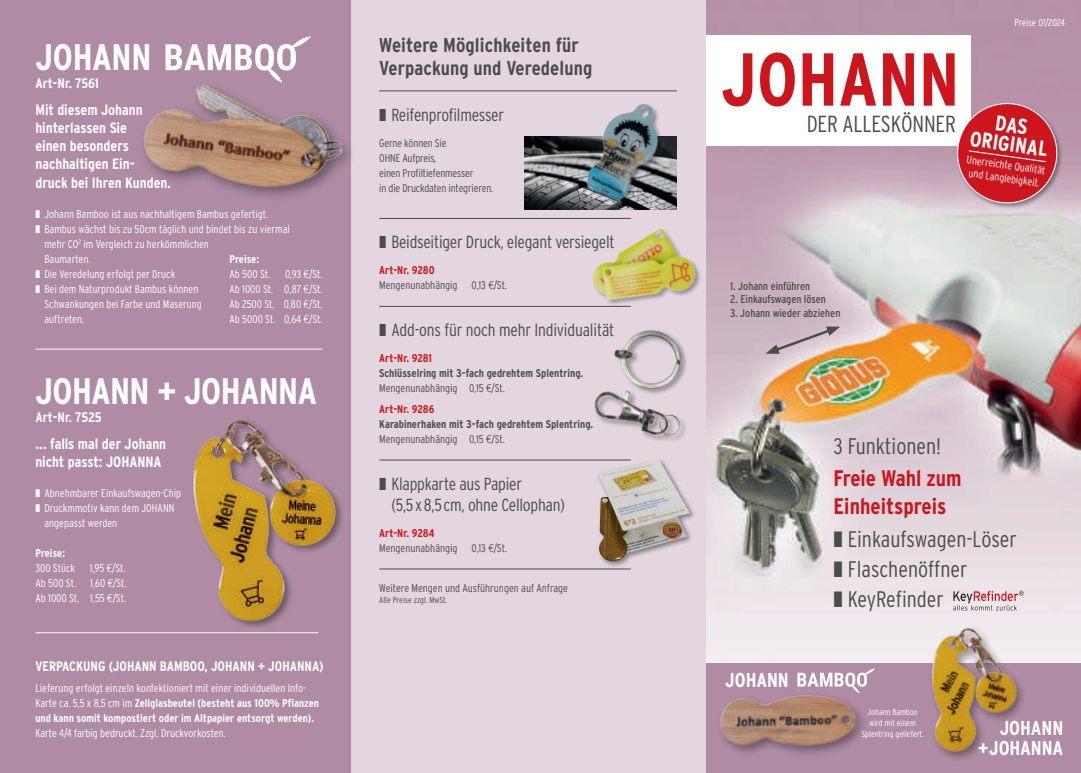
<style>
.page{position:relative;width:1081px;height:773px;background:#fff}
.page>*{position:absolute;margin:0;border:0;box-sizing:border-box;transform-origin:0 0}
.t1{font:700 36.88px "Interstate Condensed";letter-spacing:-.015em;color:#fff}
.t2{font:300 23.25px "Interstate Condensed";letter-spacing:-.01em;color:#4b4c4d}
.t3{font:300 22.5px/30px "Interstate Condensed";color:#4b4c4d}
.t4{font:700 22.5px/27.5px "Interstate Condensed";color:#cd151d}
.t5{font:700 21.5px/18.8px "Interstate Condensed";color:#fff;text-align:center}
.t6{font:700 20.12px/20.4px "Interstate Condensed";letter-spacing:-.005em;color:#fff;text-align:right}
.t7{font:700 20px/22.5px "Interstate Condensed";letter-spacing:.005em;color:#4b4c4d}
.t8{font:300 17.5px/21px "Interstate Condensed";letter-spacing:-.015em;color:#4b4c4d}
.t9{font:700 15px/18.1px "Interstate Condensed";color:#fff}
.t10{font:700 13.75px "Interstate Condensed";color:#fff}
.t11{font:300 11.25px/15px "Interstate Condensed";color:#fff;text-align:right}
.t12{font:300 11.25px/15px "Interstate Condensed";letter-spacing:-.015em;color:#4b4c4d}
.t13{font:700 11.25px/15px "Interstate Condensed";color:#fff}
.t14{font:700 11.25px/15px "Interstate Condensed";color:#4b4c4d}
.t15{font:11.25px "Interstate Condensed";color:#4b4c4d}
.t16{font:700 11.25px "Interstate Condensed";color:#cd151d}
.t17{font:300 11px/13.2px "Interstate Condensed";color:#fff;text-align:center}
.t18{font:300 10px "Interstate Condensed";letter-spacing:-.005em;color:#fff}
.t19{font:300 8.75px/11.2px "Interstate Condensed";color:#fff;text-align:center}
.t20{font:300 8.75px "Interstate Condensed";color:#4b4c4d}
.s1{font-family:"Helvetica Neue LT Pro";font-stretch:condensed}
.s2{font-weight:300}
.s3{font-weight:700;color:#cd151d}
.s4{font-family:"Helvetica Neue LT Pro";font-weight:300;font-stretch:condensed}
</style>
<div class="page">
<img style="left:705px;top:0;width:376px;height:663px">
<div style="left:705px;top:35px;width:266px;height:111px;background:#fff"></div>
<div style="left:956px;top:102px;width:107px;height:107px;background:#231f20;opacity:.45"></div>
<svg style="left:722px;top:52px;width:339px;height:154px"></svg>
<div style="left:705px;top:663px;width:376px;height:109px;background:#af8ca4"></div>
<svg style="left:953px;top:590px;width:70px;height:11px"></svg>
<div style="left:351px;top:0;width:354px;height:772px;background:#e3d6df"></div>
<hr style="left:379px;top:218px;width:252px;height:1px;background:#4b4c4d">
<hr style="left:379px;top:306px;width:252px;height:1px;background:#4b4c4d">
<hr style="left:379px;top:459px;width:252px;height:1px;background:#4b4c4d">
<hr style="left:379px;top:568px;width:252px;height:1px;background:#4b4c4d">
<img style="left:570px;top:188px;width:162px;height:153px">
<img style="left:612px;top:326px;width:76px;height:58px">
<img style="left:594px;top:384px;width:91px;height:57px">
<hr style="left:379px;top:91px;width:298px;height:1px;background:#4b4c4d">
<svg style="left:765px;top:326px;width:75px;height:28px;background:#c4b2b7"></svg>
<img style="left:524px;top:137px;width:35px;height:72px">
<img style="left:559px;top:90px;width:127px;height:139px">
<div style="left:582px;top:185px;width:38px;height:20px;background:#231f20;opacity:.5"></div>
<img style="left:583px;top:187px;width:35px;height:18px">
<div style="left:596px;top:457px;width:100px;height:111px;background:#231f20;opacity:.5"></div>
<img style="left:597px;top:459px;width:93px;height:103px">
<img style="left:881px;top:601px;width:194px;height:158px">
<img style="left:705px;top:681px;width:158px;height:86px">
<svg style="left:797px;top:668px;width:78px;height:25px"></svg>
<div style="left:0;top:0;width:351px;height:772px;background:#af8ca4"></div>
<hr style="left:35px;top:349px;width:287px;height:1px;background:#fff">
<hr style="left:35px;top:632px;width:283px;height:1px;background:#fff">
<img style="left:140px;top:420px;width:268px;height:214px">
<img style="left:144px;top:84px;width:208px;height:113px">
<svg style="left:165px;top:36px;width:146px;height:47px"></svg>
<h1 class="t1" style="left:35px;top:36px;width:118px">JOHANN</h1>
<p class="t10" style="left:35px;top:76px;width:65px">Art-Nr. 7561</p>
<h3 class="t9" style="left:35px;top:101px;width:137px">Mit diesem Johann hinterlassen Sie<br>einen besonders nachhaltigen Ein-<br>druck bei Ihren Kunden.</h3>
<p class="t11" style="left:35px;top:206px;width:234px">❚ Johann Bamboo ist aus nachhaltigem Bambus gefertigt.</p>
<p class="t11" style="left:35px;top:221px;width:256px">❚ Bambus wächst bis zu 50cm täglich und bindet bis zu viermal</p>
<p class="t11" style="left:44px;top:236px;width:166px">mehr CO<sup>2</sup> im Vergleich zu herkömmlichen</p>
<p class="t11" style="left:44px;top:251px;width:47px">Baumarten.</p>
<p class="t11" style="left:35px;top:266px;width:141px">❚ Die Veredelung erfolgt per Druck</p>
<p class="t11" style="left:35px;top:281px;width:164px">❚ Bei dem Naturprodukt Bambus können</p>
<p class="t11" style="left:44px;top:296px;width:159px">Schwankungen bei Farbe und Maserung</p>
<p class="t11" style="left:44px;top:311px;width:41px">auftreten.</p>
<p class="t13" style="left:229px;top:251px;width:31px">Preise:</p>
<p class="t11" style="left:229px;top:266px;width:42px">Ab 500 St.</p>
<p class="t11" style="left:229px;top:266px;width:95px;text-align:justify;text-indent:56px">0,93 <span class="s1">€</span>/St.<br>Ab 1000 St. 0,87 <span class="s1">€</span>/St.<br>Ab 2500 St. 0,80 <span class="s1">€</span>/St.<br>Ab 5000 St. 0,64 <span class="s1">€</span>/St.</p>
<h1 class="t1" style="left:35px;top:370px;width:283px">JOHANN + JOHANNA</h1>
<p class="t10" style="left:35px;top:409px;width:68px">Art-Nr. 7525</p>
<h3 class="t9" style="left:35px;top:434px;width:132px">... falls mal der Johann nicht passt: JOHANNA</h3>
<p class="t11" style="left:35px;top:485px;width:147px">❚ Abnehmbarer Einkaufswagen-Chip</p>
<p class="t11" style="left:35px;top:500px;width:140px">❚ Druckmmotiv kann dem JOHANN</p>
<p class="t11" style="left:44px;top:515px;width:74px">angepasst werden</p>
<p class="t13" style="left:35px;top:545px;width:31px">Preise:</p>
<p class="t11" style="left:35px;top:560px;width:41px">300 Stück</p>
<p class="t11" style="left:90px;top:560px;width:37px">1,95 <span class="s1">€</span>/St.</p>
<p class="t11" style="left:35px;top:575px;width:42px">Ab 500 St.</p>
<p class="t11" style="left:35px;top:575px;width:93px">1,60 <span class="s1">€</span>/St.<br>Ab 1000 St. 1,55 <span class="s1">€</span>/St.</p>
<p class="t10" style="left:35px;top:658px;width:290px">VERPACKUNG (JOHANN BAMBOO, JOHANN + JOHANNA)</p>
<p class="t13" style="left:35px;top:680px;width:285px"><span class="s2">Lieferung erfolgt einzeln konfektioniert mit einer individuellen Info-<br>Karte ca. 5,5 x 8,5 cm im</span> Zellglasbeutel (besteht aus 100% Pflanzen und kann somit kompostiert oder im Altpapier entsorgt werden).</p>
<p class="t11" style="left:35px;top:725px;width:192px">Karte 4/4 farbig bedruckt. Zzgl. Druckvorkosten.</p>
<h3 class="t7" style="left:379px;top:34px;width:215px">Weitere Möglichkeiten für<br>Verpackung und Veredelung</h3>
<h3 class="t8" style="left:379px;top:104px;width:126px">❚ Reifenprofilmesser</h3>
<p class="t12" style="left:379px;top:135px;width:116px">Gerne können Sie<br>OHNE Aufpreis,<br>einen Profiltiefenmesser<br>in die Druckdaten integrieren.</p>
<h3 class="t8" style="left:379px;top:231px;width:237px">❚ Beidseitiger Druck, elegant versiegelt</h3>
<p class="t12" style="left:379px;top:262px;width:129px"><span class="s3">Art-Nr. 9280<br></span>Mengenunabhängig 0,13 <span class="s1">€</span>/St.</p>
<h3 class="t8" style="left:379px;top:319px;width:237px">❚ Add-ons für noch mehr Individualität</h3>
<p class="t16" style="left:379px;top:351px;width:54px">Art-Nr. 9281</p>
<p class="t14" style="left:379px;top:365px;width:206px">Schlüsselring mit 3-fach gedrehtem Splentring.<br><span class="s2">Mengenunabhängig 0,15</span> <span class="s4">€</span><span class="s2">/St.</span></p>
<p class="t16" style="left:379px;top:402px;width:57px">Art-Nr. 9286</p>
<p class="t14" style="left:379px;top:416px;width:216px">Karabinerhaken mit 3-fach gedrehtem Splentring.<br><span class="s2">Mengenunabhängig 0,15</span> <span class="s4">€</span><span class="s2">/St.</span></p>
<h3 class="t8" style="left:391px;top:473px;width:175px;text-indent:-12px">❚ Klappkarte aus Papier (5,5x8,5cm, ohne Cellophan)</h3>
<p class="t12" style="left:379px;top:525px;width:129px"><span class="s3">Art-Nr. 9284<br></span>Mengenunabhängig 0,13 <span class="s1">€</span>/St.</p>
<p class="t12" style="left:379px;top:580px;width:190px">Weitere Mengen und Ausführungen auf Anfrage</p>
<p class="t20" style="left:379px;top:594px;width:70px">Alle Preise zzgl. MwSt.</p>
<p class="t18" style="left:1014px;top:17px;width:52px">Preise 01/2024</p>
<h2 class="t2" style="left:807px;top:111px;width:151px">DER ALLESKÖNNER</h2>
<h3 class="t5" style="left:974px;top:110px;width:80px;rotate:8deg">DAS<br>ORIGINAL</h3>
<p class="t17" style="left:967px;top:152px;width:81px;rotate:8deg">Unerreichte Qualität und Langlebigkeit.</p>
<p class="t15" style="left:730px;top:279px;width:82px">1. Johann einführen</p>
<p class="t15" style="left:730px;top:293px;width:97px">2. Einkaufswagen lösen</p>
<p class="t15" style="left:730px;top:306px;width:112px">3. Johann wieder abziehen</p>
<h3 class="t6" style="left:725px;top:669px;width:65px">JOHANN</h3>
<h3 class="t3" style="left:833px;top:431px;width:109px">3 Funktionen!</h3>
<h3 class="t4" style="left:833px;top:464px;width:129px">Freie Wahl zum<br>Einheitspreis</h3>
<h3 class="t3" style="left:833px;top:523px;width:185px">❚ Einkaufswagen-Löser ❚ Flaschenöffner<br>❚ KeyRefinder</h3>
<p class="t19" style="left:861px;top:705px;width:64px">Johann Bamboo wird mit einem<br>Splentring geliefert.</p>
<h3 class="t6" style="left:978px;top:717px;width:87px">JOHANN<br>+ JOHANNA</h3>
</div>
